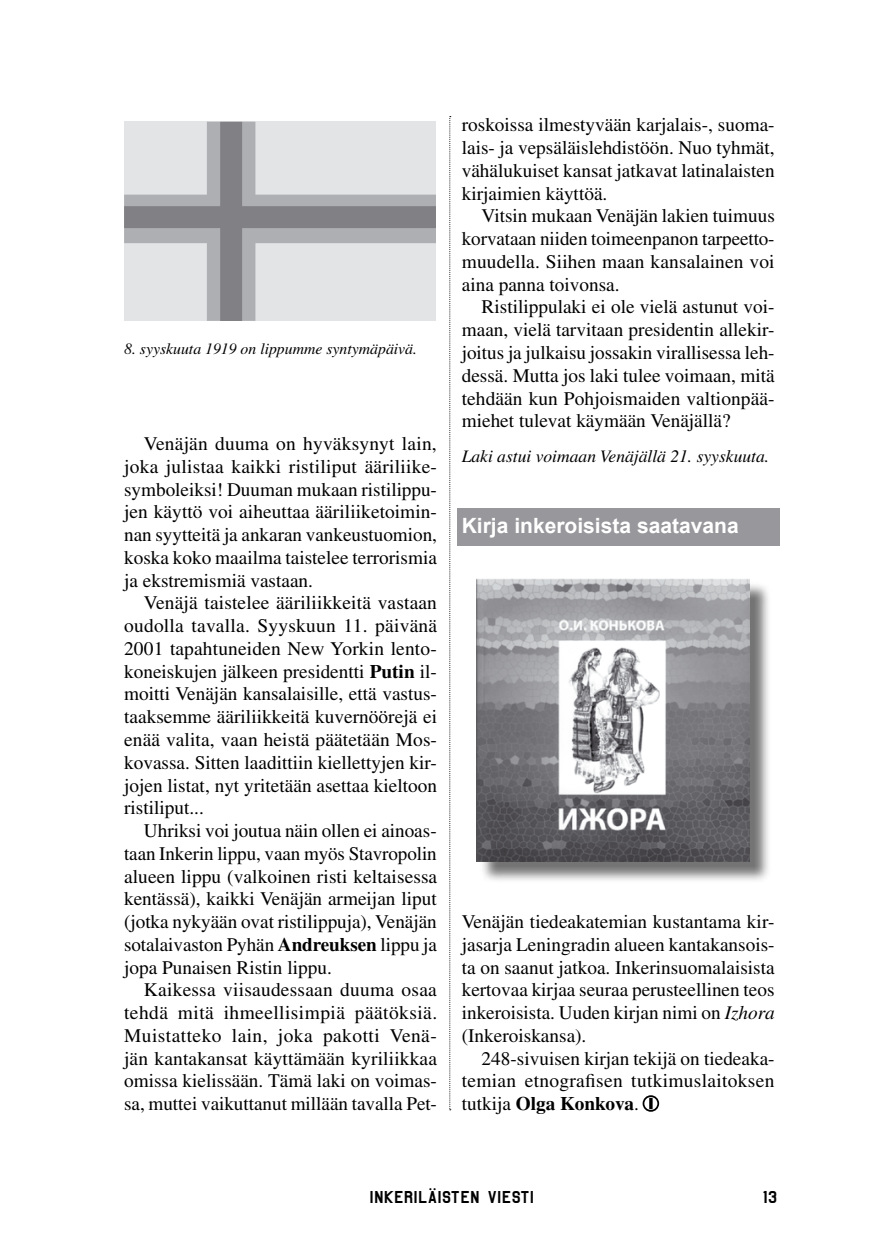
<style>
.page{position:relative;width:874px;height:1241px;background:#fff}
.page>*{position:absolute;margin:0;border:0;box-sizing:border-box;transform-origin:0 0}
.t1{font:26.25px "Aviator";letter-spacing:.01em;color:#000}
.t2{font:700 21px "Arial";color:#fff}
.t3{font:19.25px/22.8px "Times";color:#000;text-align:justify}
.t4{font:italic 17.5px "Times";color:#000}
.t5{font:italic 15.75px "Times";color:#000}
.s1{font-weight:700}
.s2{font-style:italic}
</style>
<div class="page">
<svg style="left:449px;top:116px;width:1px;height:994px"></svg>
<div style="left:456px;top:508px;width:323px;height:37px;background:#98989c"></div>
<div style="left:479px;top:581px;width:292px;height:302px;background:#000;opacity:.55"></div>
<img style="left:476px;top:578px;width:273px;height:283px">
<div style="left:124px;top:121px;width:311px;height:200px;background:#e3e4e6"></div>
<div style="left:207px;top:122px;width:48px;height:199px;background:#aeafb2"></div>
<div style="left:124px;top:194px;width:312px;height:49px;background:#aeafb2"></div>
<div style="left:220px;top:122px;width:22px;height:199px;background:#818084"></div>
<div style="left:124px;top:206px;width:312px;height:22px;background:#818084"></div>
<svg style="left:642px;top:1095px;width:17px;height:17px"></svg>
<p class="t5" style="left:124px;top:339px;width:294px">8. syyskuuta 1919 on lippumme syntymäpäivä.</p>
<p class="t3" style="left:124px;top:432px;width:314px;text-indent:20px">Venäjän duuma on hyväksynyt lain, joka julistaa kaikki ristiliput ääriliike&shy;symboleiksi! Duuman mukaan ristilippu&shy;jen käyttö voi aiheuttaa ääriliiketoimin&shy;nan syytteitä ja ankaran vankeustuomion, koska koko maailma taistelee terrorismia ja ekstremismiä vastaan.</p>
<p class="t3" style="left:124px;top:591px;width:314px;text-indent:20px">Venäjä taistelee ääriliikkeitä vastaan oudolla tavalla. Syyskuun 11. päivänä 2001 tapahtuneiden New Yorkin lento&shy;koneiskujen jälkeen presidentti <span class="s1">Putin</span> il&shy;moitti Venäjän kansalaisille, että vastus&shy;taaksemme ääriliikkeitä kuvernöörejä ei enää valita, vaan heistä päätetään Mos&shy;kovassa. Sitten laadittiin kiellettyjen kir&shy;jojen listat, nyt yritetään asettaa kieltoon ristiliput...</p>
<p class="t3" style="left:124px;top:819px;width:314px;text-indent:20px">Uhriksi voi joutua näin ollen ei ainoas&shy;taan Inkerin lippu, vaan myös Stavropolin alueen lippu (valkoinen risti keltaisessa kentässä), kaikki Venäjän armeijan liput (jotka nykyään ovat ristilippuja), Venäjän sotalaivaston Pyhän <span class="s1">Andreuksen</span> lippu ja jopa Punaisen Ristin lippu.</p>
<p class="t3" style="left:124px;top:978px;width:314px;text-indent:20px">Kaikessa viisaudessaan duuma osaa tehdä mitä ihmeellisimpiä päätöksiä.<br>Muistatteko lain, joka pakotti Venä&shy;jän kantakansat käyttämään kyriliikkaa omissa kielissään. Tämä laki on voimas&shy;sa, muttei vaikuttanut millään tavalla Pet-</p>
<p class="t3" style="left:461px;top:113px;width:314px">roskoissa ilmestyvään karjalais-, suoma&shy;lais- ja vepsäläislehdistöön. Nuo tyhmät, vähälukuiset kansat jatkavat latinalaisten kirjaimien käyttöä.</p>
<p class="t3" style="left:461px;top:204px;width:314px;text-indent:20px">Vitsin mukaan Venäjän lakien tuimuus korvataan niiden toimeenpanon tarpeetto&shy;muudella. Siihen maan kansalainen voi aina panna toivonsa.</p>
<p class="t3" style="left:461px;top:295px;width:314px;text-indent:20px">Ristilippulaki ei ole vielä astunut voi&shy;maan, vielä tarvitaan presidentin allekir&shy;joitus ja julkaisu jossakin virallisessa leh&shy;dessä. Mutta jos laki tulee voimaan, mitä tehdään kun Pohjoismaiden valtionpää&shy;miehet tulevat käymään Venäjällä?</p>
<p class="t4" style="left:461px;top:447px;width:309px">Laki astui voimaan Venäjällä 21. syyskuuta.</p>
<p class="t2" style="left:461px;top:512px;width:278px">Kirja inkeroisista saatavana</p>
<p class="t3" style="left:461px;top:910px;width:314px">Venäjän tiedeakatemian kustantama kir&shy;jasarja Leningradin alueen kantakansois&shy;ta on saanut jatkoa. Inkerinsuomalaisista kertovaa kirjaa seuraa perusteellinen teos inkeroisista. Uuden kirjan nimi on <span class="s2">Izhora </span>(Inkeroiskansa).</p>
<p class="t3" style="left:461px;top:1046px;width:314px;text-indent:20px">248-sivuisen kirjan tekijä on tiedeaka&shy;temian etnografisen tutkimuslaitoksen tutkija <span class="s1">Olga Konkova</span>.</p>
<h1 class="t1" style="left:369px;top:1182px;width:166px">inkeriläisten viesti</h1>
<h1 class="t1" style="left:762px;top:1182px;width:16px">13</h1>
</div>
